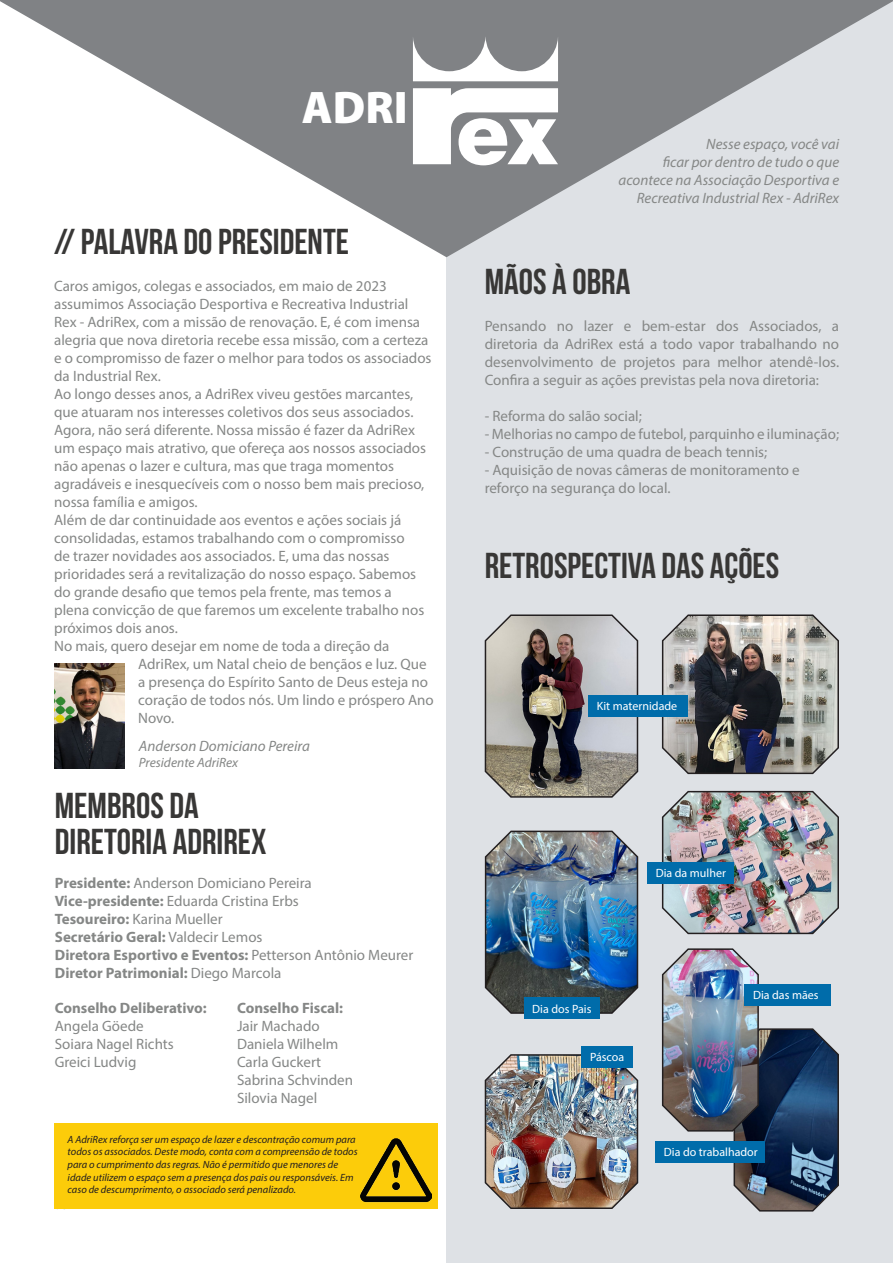
<style>
.page{position:relative;width:893px;height:1263px;background:#fff}
.page>*{position:absolute;margin:0;border:0;box-sizing:border-box;transform-origin:0 0}
.t1{font:900 45.9px "Myriad Pro";color:#fff}
.t2{font:36px "Bebas Neue";color:#383736}
.t3{font:15px/18px "Myriad Pro";color:#858786}
.t4{font:700 15px "Myriad Pro";color:#858786}
.t5{font:italic 15px/18px "Myriad Pro";color:#858786;text-align:right}
.t6{font:italic 13.5px "Myriad Pro";color:#858786}
.t7{font:12px "Myriad Pro";color:#fff}
.t8{font:italic 10.5px/12.6px "Myriad Pro";color:#231f20}
.s1{font-weight:700}
.s2{font-weight:400}
</style>
<div class="page">
<div style="left:446px;top:0;width:447px;height:1263px;background:#dee1e5"></div>
<div style="left:54px;top:1124px;width:383px;height:85px;background:#fccc0a"></div>
<img style="left:361px;top:1138px;width:70px;height:65px">
<img style="left:54px;top:664px;width:71px;height:104px">
<svg style="left:0;top:0;width:893px;height:257px"></svg>
<svg style="left:413px;top:37px;width:145px;height:44px;background:#b2b3b5"></svg>
<svg style="left:413px;top:88px;width:145px;height:77px"></svg>
<svg style="left:484px;top:614px;width:155px;height:184px;background:#948f8c"></svg>
<img style="left:484px;top:1054px;width:155px;height:155px">
<img style="left:661px;top:614px;width:178px;height:161px">
<img style="left:661px;top:790px;width:178px;height:145px">
<img style="left:661px;top:948px;width:178px;height:264px">
<img style="left:484px;top:830px;width:155px;height:184px">
<div style="left:588px;top:695px;width:100px;height:22px;background:#006caa"></div>
<div style="left:524px;top:997px;width:75px;height:22px;background:#006caa"></div>
<div style="left:655px;top:1141px;width:110px;height:22px;background:#006caa"></div>
<div style="left:744px;top:984px;width:87px;height:21px;background:#006caa"></div>
<div style="left:647px;top:862px;width:87px;height:22px;background:#006caa"></div>
<div style="left:581px;top:1046px;width:52px;height:22px;background:#006caa"></div>
<p class="t1" style="left:302px;top:77px;width:107px">ADRI</p>
<p class="t2" style="left:54px;top:222px;width:296px">// PALAVRA DO PRESIDENTE</p>
<p class="t3" style="left:54px;top:277px;width:379px">Caros amigos, colegas e associados, em maio de 2023 assumimos Associação Desportiva e Recreativa Industrial Rex - AdriRex, com a missão de renovação. E, é com imensa alegria que nova diretoria recebe essa missão, com a certeza e o compromisso de fazer o melhor para todos os associados da Industrial Rex.</p>
<p class="t3" style="left:54px;top:385px;width:373px">Ao longo desses anos, a AdriRex viveu gestões marcantes, que atuaram nos interesses coletivos dos seus associados.<br>Agora, não será diferente. Nossa missão é fazer da AdriRex um espaço mais atrativo, que ofereça aos nossos associados não apenas o lazer e cultura, mas que traga momentos agradáveis e inesquecíveis com o nosso bem mais precioso, nossa família e amigos.</p>
<p class="t3" style="left:54px;top:511px;width:372px">Além de dar continuidade aos eventos e ações sociais já consolidadas, estamos trabalhando com o compromisso de trazer novidades aos associados. E, uma das nossas prioridades será a revitalização do nosso espaço. Sabemos do grande desafio que temos pela frente, mas temos a plena convicção de que faremos um excelente trabalho nos próximos dois anos.</p>
<p class="t3" style="left:138px;top:637px;width:297px;text-indent:-84px">No mais, quero desejar em nome de toda a direção da AdriRex, um Natal cheio de bençãos e luz. Que a presença do Espírito Santo de Deus esteja no coração de todos nós. Um lindo e próspero Ano Novo.</p>
<p class="t5" style="left:139px;top:737px;width:173px">Anderson Domiciano Pereira</p>
<p class="t6" style="left:139px;top:754px;width:101px">Presidente AdriRex</p>
<p class="t2" style="left:55px;top:786px;width:145px">MEMBROS DA</p>
<p class="t2" style="left:55px;top:822px;width:213px">DIRETORIA ADRIREX</p>
<p class="t3" style="left:55px;top:873px;width:259px"><span class="s1">Presidente:</span> Anderson Domiciano Pereira</p>
<p class="t3" style="left:55px;top:891px;width:245px"><span class="s1">Vice-presidente:</span> Eduarda Cristina Erbs</p>
<p class="t3" style="left:55px;top:909px;width:169px"><span class="s1">Tesoureiro:</span> Karina Mueller</p>
<p class="t4" style="left:55px;top:927px;width:209px">Secretário Geral: <span class="s2">Valdecir Lemos</span></p>
<p class="t4" style="left:55px;top:945px;width:360px">Diretora Esportivo e Eventos: <span class="s2">Petterson Antônio Meurer</span></p>
<p class="t4" style="left:55px;top:963px;width:228px">Diretor Patrimonial: <span class="s2">Diego Marcola</span></p>
<p class="t4" style="left:55px;top:998px;width:153px">Conselho Deliberativo:</p>
<p class="t3" style="left:55px;top:1017px;width:90px">Angela Göede</p>
<p class="t3" style="left:55px;top:1035px;width:121px">Soiara Nagel Richts</p>
<p class="t3" style="left:55px;top:1053px;width:83px">Greici Ludvig</p>
<p class="t4" style="left:237px;top:998px;width:108px">Conselho Fiscal:</p>
<p class="t3" style="left:237px;top:1017px;width:84px">Jair Machado</p>
<p class="t3" style="left:237px;top:1035px;width:103px">Daniela Wilhelm</p>
<p class="t3" style="left:237px;top:1053px;width:86px">Carla Guckert</p>
<p class="t3" style="left:237px;top:1071px;width:118px">Sabrina Schvinden</p>
<p class="t3" style="left:237px;top:1089px;width:82px">Silovia Nagel</p>
<p class="t8" style="left:68px;top:1133px;width:291px">A AdriRex reforça ser um espaço de lazer e descontração comum para todos os associados. Deste modo, conta com a compreensão de todos para o cumprimento das regras. Não é permitido que menores de idade utilizem o espaço sem a presença dos pais ou responsáveis. Em caso de descumprimento, o associado será penalizado.</p>
<p class="t5" style="left:706px;top:134px;width:134px">Nesse espaço, você vai</p>
<p class="t5" style="left:663px;top:152px;width:178px">ficar por dentro de tudo o que</p>
<p class="t5" style="left:618px;top:170px;width:222px">acontece na Associação Desportiva e<br>Recreativa Industrial Rex - AdriRex</p>
<p class="t2" style="left:485px;top:262px;width:147px">MÃOS À OBRA</p>
<p class="t3" style="left:485px;top:316px;width:356px;text-align:justify">Pensando no lazer e bem-estar dos Associados, a diretoria da AdriRex está a todo vapor trabalhando no desenvolvimento de projetos para melhor atendê-los.<br>Confira a seguir as ações previstas pela nova diretoria:</p>
<p class="t3" style="left:485px;top:406px;width:159px">- Reforma do salão social;</p>
<p class="t3" style="left:485px;top:424px;width:356px">- Melhorias no campo de futebol, parquinho e iluminação;</p>
<p class="t3" style="left:485px;top:442px;width:284px">- Construção de uma quadra de beach tennis;</p>
<p class="t3" style="left:485px;top:460px;width:317px">- Aquisição de novas câmeras de monitoramento e reforço na segurança do local.</p>
<p class="t2" style="left:485px;top:546px;width:296px">RETROSPECTIVA DAS AÇÕES</p>
<p class="t7" style="left:597px;top:699px;width:82px">Kit maternidade</p>
<p class="t7" style="left:656px;top:866px;width:72px">Dia da mulher</p>
<p class="t7" style="left:532px;top:1001px;width:61px">Dia dos Pais</p>
<p class="t7" style="left:590px;top:1050px;width:36px">Páscoa</p>
<p class="t7" style="left:753px;top:987px;width:67px">Dia das mães</p>
<p class="t7" style="left:664px;top:1144px;width:95px">Dia do trabalhador</p>
</div>
